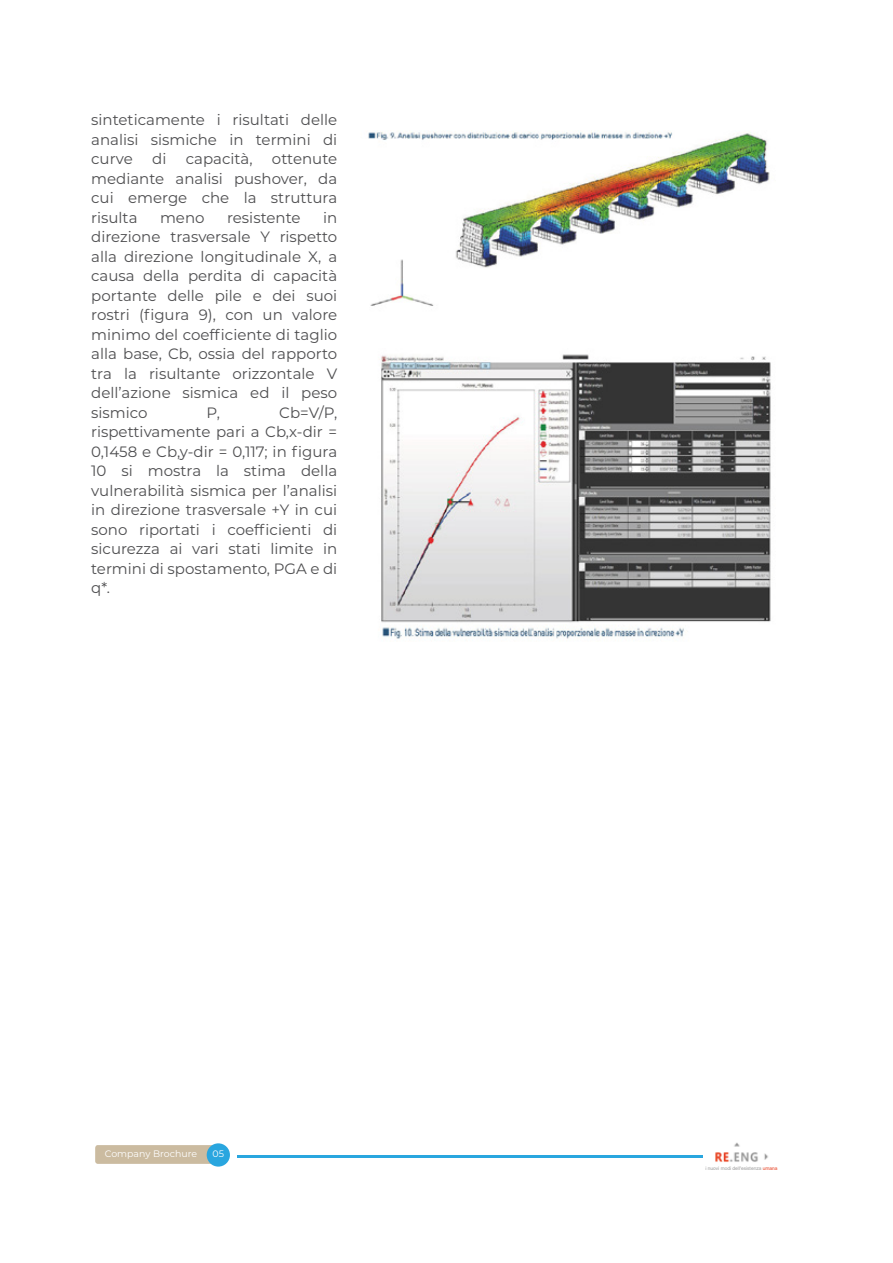
<style>
.page{position:relative;width:893px;height:1263px;background:#fff}
.page>*{position:absolute;margin:0;border:0;box-sizing:border-box;transform-origin:0 0}
.t1{font:15px/19.5px "Montserrat";color:#4e4e50;text-align:justify}
.t2{font:9.45px "Montserrat";color:#fff}
.t3{font:4.8px "Arial";color:#999}
.s1{color:#e73d1e}
</style>
<div class="page">
<div style="left:95px;top:1145px;width:127px;height:19px;background:#cbbba0;border-radius:3px"></div>
<div style="left:207px;top:1143px;width:23px;height:23px;background:#29a6df;border-radius:50%"></div>
<hr style="left:238px;top:1155px;width:465px;height:2px;background:#29a6df">
<img style="left:715px;top:1142px;width:53px;height:20px">
<img style="left:368px;top:130px;width:402px;height:176px">
<img style="left:381px;top:354px;width:390px;height:285px">
<p class="t1" style="left:91px;top:110px;width:248px">sinteticamente i risultati delle analisi sismiche in termini di curve</p>
<p class="t1" style="left:152px;top:149px;width:16px">di</p>
<p class="t1" style="left:186px;top:149px;width:68px">capacità,</p>
<p class="t1" style="left:91px;top:149px;width:248px;text-indent:181px">ottenute mediante analisi pushover, da cui emerge che la struttura risulta</p>
<p class="t1" style="left:91px;top:207px;width:248px;text-indent:232px">in direzione trasversale Y rispetto alla direzione longitudinale X, a causa della perdita di capacità portante delle pile e dei suoi rostri (figura 9), con un valore minimo del coefficiente di taglio alla base, Cb, ossia del rapporto tra la risultante orizzontale V dell’azione sismica ed il peso sismico</p>
<p class="t1" style="left:160px;top:207px;width:46px">meno</p>
<p class="t1" style="left:227px;top:207px;width:75px">resistente</p>
<p class="t1" style="left:91px;top:402px;width:248px;text-indent:188px">Cb=V/P, rispettivamente pari a Cb,x-dir = 0,1458 e Cb,y-dir = 0,117; in figura 10 si mostra la stima della vulnerabilità sismica per l’analisi in direzione trasversale +Y in cui sono riportati i coefficienti di sicurezza ai vari stati limite in termini di spostamento, PGA e di q*.</p>
<p class="t1" style="left:207px;top:402px;width:15px">P,</p>
<p class="t2" style="left:105px;top:1147px;width:94px">Company Brochure</p>
<p class="t2" style="left:213px;top:1147px;width:13px">05</p>
<p class="t3" style="left:705px;top:1164px;width:74px">i nuovi modi dell'esistenza <span class="s1">umana</span></p>
</div>
